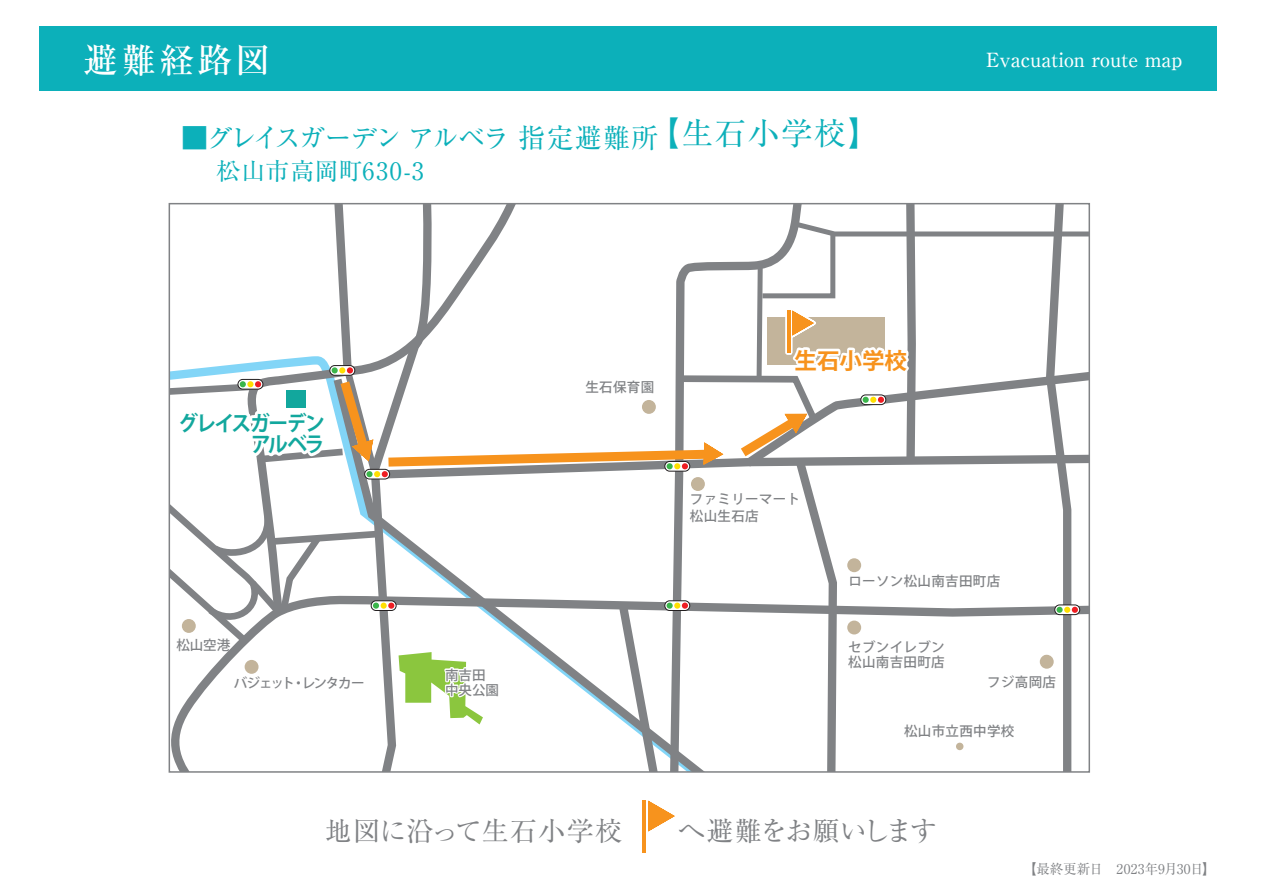
<style>
.page{position:relative;width:1263px;height:893px;background:#fff}
.page>*{position:absolute;margin:0;border:0;box-sizing:border-box;transform-origin:0 0}
.t1{font:500 34.5px "Ryumin Pro";letter-spacing:.1em;color:#fff}
.t2{font:31.5px "Ryumin Pro";letter-spacing:.05em;color:#0cb0ba}
.t3{font:27px "Ryumin Pro";letter-spacing:-.07em;color:#0cb0ba}
.t4{font:27px "Ryumin Pro";letter-spacing:.02em;color:#808285}
.t5{font:27px "Ryumin Pro";letter-spacing:-.05em;color:#808285}
.t6{font:24px "Ryumin Pro";letter-spacing:.02em;color:#0cb0ba}
.t7{font:700 22.5px "Koz Go Pr 6 N";color:#f7931d}
.t8{font:700 21px/21px "Koz Go Pr 6 N";letter-spacing:-.07em;color:#12a79d;text-align:right;scale:.94 1}
.t9{font:500 19.5px "Ryumin Pro";color:#fff}
.t10{font:500 13.5px/15px "Koz Go Pr 6 N";letter-spacing:.025em;color:#808285}
.t11{font:13.5px "Ryumin Pro";letter-spacing:.005em;color:#808285}
.t12{font:500 13.5px "Koz Go Pr 6 N";letter-spacing:-.09em;color:#808285}
</style>
<div class="page">
<div style="left:39px;top:26px;width:1178px;height:65px;background:#0cb0ba"></div>
<svg style="left:648px;top:800px;width:27px;height:32px"></svg>
<hr style="left:642px;top:800px;width:4px;height:53px;background:#f7931d">
<svg style="left:172px;top:206px;width:915px;height:564px"></svg>
<div style="left:245px;top:660px;width:14px;height:14px;background:#c3b49b;border-radius:50%"></div>
<div style="left:182px;top:619px;width:14px;height:14px;background:#c3b49b;border-radius:50%"></div>
<div style="left:642px;top:400px;width:14px;height:14px;background:#c3b49b;border-radius:50%"></div>
<div style="left:691px;top:477px;width:14px;height:14px;background:#c3b49b;border-radius:50%"></div>
<div style="left:847px;top:558px;width:14px;height:14px;background:#c3b49b;border-radius:50%"></div>
<div style="left:847px;top:621px;width:14px;height:13px;background:#c3b49b;border-radius:50%"></div>
<div style="left:1040px;top:655px;width:14px;height:14px;background:#c3b49b;border-radius:50%"></div>
<h1 class="t1" style="left:84px;top:33px;width:188px">避難経路図</h1>
<h3 class="t9" style="left:986px;top:44px;width:198px">Evacuation route map</h3>
<h3 class="t3" style="left:181px;top:116px;width:479px">■グレイスガーデン アルベラ 指定避難所</h3>
<h3 class="t6" style="left:217px;top:152px;width:209px">松山市高岡町630-3</h3>
<h2 class="t2" style="left:648px;top:108px;width:233px">【生石小学校】</h2>
<h3 class="t8" style="left:179px;top:413px;width:157px">グレイスガーデンアルベラ</h3>
<p class="t10" style="left:176px;top:638px;width:55px">松山空港</p>
<p class="t12" style="left:234px;top:675px;width:132px">バジェット・レンタカー</p>
<p class="t10" style="left:445px;top:668px;width:55px">南吉田中央公園</p>
<p class="t10" style="left:585px;top:380px;width:70px">生石保育園</p>
<h3 class="t7" style="left:794px;top:348px;width:114px">生石小学校</h3>
<p class="t10" style="left:690px;top:492px;width:112px">ファミリーマート</p>
<p class="t10" style="left:690px;top:509px;width:70px">松山生石店</p>
<p class="t10" style="left:848px;top:573px;width:153px">ローソン松山南吉田町店</p>
<p class="t10" style="left:848px;top:640px;width:98px">セブンイレブン松山南吉田町店</p>
<p class="t10" style="left:987px;top:675px;width:70px">フジ高岡店</p>
<p class="t10" style="left:904px;top:724px;width:112px">松山市立西中学校</p>
<h3 class="t4" style="left:325px;top:809px;width:299px">地図に沿って生石小学校</h3>
<h3 class="t5" style="left:678px;top:809px;width:260px">へ避難をお願いします</h3>
<p class="t11" style="left:1023px;top:858px;width:194px">【最終更新日　2023年9月30日】</p>
</div>
